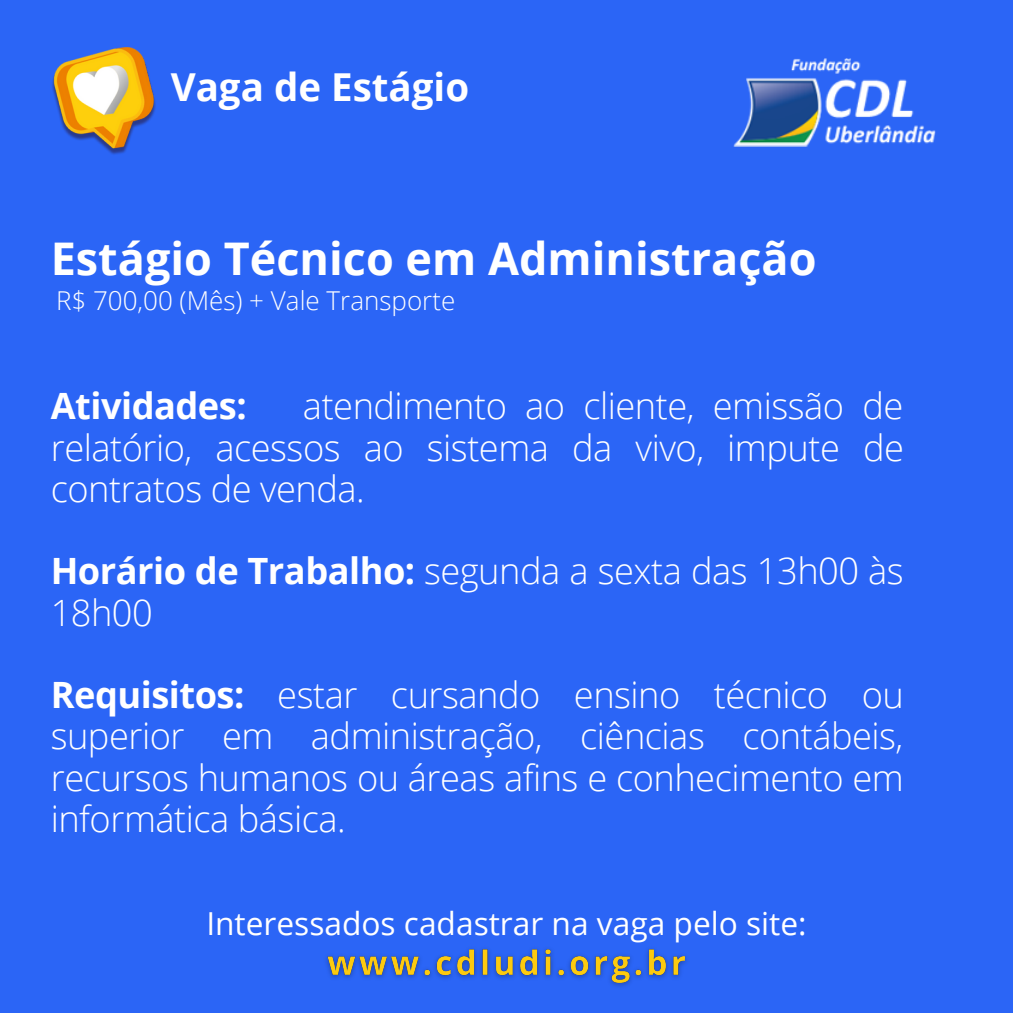
<style>
.page{position:relative;width:1013px;height:1013px;background:#fff}
.page>*{position:absolute;margin:0;border:0;box-sizing:border-box;transform-origin:0 0}
.t1{font:700 45px "Open Sans";color:#fff}
.t2{font:700 38.5px "Open Sans";color:#fff}
.t3{font:300 36.25px/41.2px "Open Sans";letter-spacing:-.015em;color:#fff;text-align:justify}
.t4{font:700 36.25px "Open Sans";letter-spacing:-.015em;color:#fff}
.t5{font:31.62px "Open Sans";color:#fff}
.t6{font:300 26px "Open Sans";color:#fff}
.s1{font-weight:700}
</style>
<div class="page">
<div style="left:0;top:1px;width:1012px;height:1011px;background:#2b65f6"></div>
<img style="left:733px;top:58px;width:202px;height:88px">
<img style="left:51px;top:47px;width:107px;height:110px">
<img style="left:319px;top:931px;width:378px;height:63px">
<p class="t2" style="left:171px;top:60px;width:300px">Vaga de Estágio</p>
<p class="t1" style="left:51px;top:227px;width:767px">Estágio Técnico em Administração</p>
<p class="t6" style="left:56px;top:282px;width:401px">R$ 700,00 (Mês) + Vale Transporte</p>
<p class="t4" style="left:51px;top:380px;width:197px">Atividades:</p>
<p class="t3" style="left:51px;top:384px;width:854px;text-indent:252px">atendimento ao cliente, emissão de relatório, acessos ao sistema da vivo, impute de contratos de venda.</p>
<p class="t3" style="left:51px;top:549px;width:854px"><span class="s1">Horário de Trabalho:</span> segunda a sexta das 13h00 às<br>18h00</p>
<p class="t3" style="left:51px;top:673px;width:854px"><span class="s1">Requisitos:</span> estar cursando ensino técnico ou superior em administração, ciências contábeis, recursos humanos ou áreas afins e conhecimento em informática básica.</p>
<p class="t5" style="left:206px;top:901px;width:602px">Interessados cadastrar na vaga pelo site:</p>
</div>
